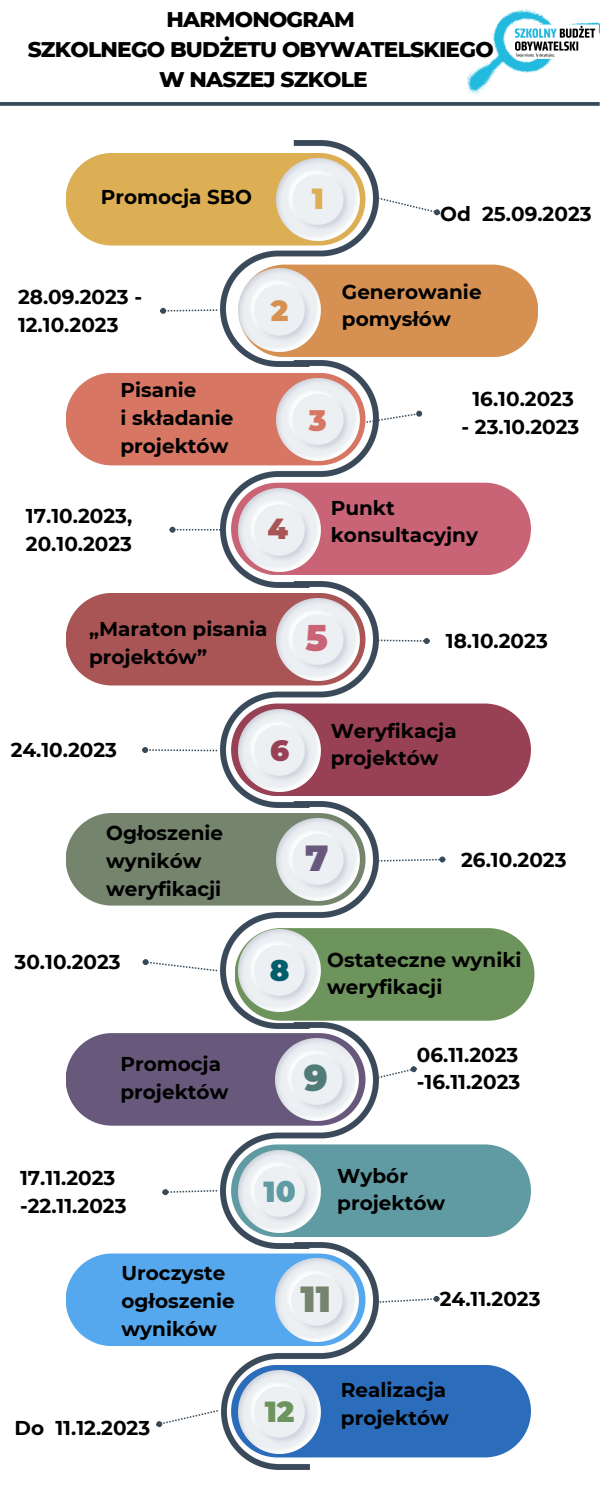
<style>
.page{position:relative;width:600px;height:1500px;background:#fff}
.page>*{position:absolute;margin:0;border:0;box-sizing:border-box;transform-origin:0 0}
.t1{font:900 36.3px "Montserrat";color:#74846d}
.t2{font:900 36.3px "Montserrat";color:#c96477}
.t3{font:900 36.3px "Montserrat";color:#68597c}
.t4{font:900 36.3px "Montserrat";color:#517b77}
.t5{font:900 29px "Montserrat";color:#609ba4}
.t6{font:900 29px "Montserrat";color:#6d945c}
.t7{font:900 29px "Montserrat";color:#ddaf54}
.t8{font:900 29px "Montserrat";color:#d67663}
.t9{font:900 29px "Montserrat";color:#d69152}
.t10{font:900 29px "Montserrat";color:#a55}
.t11{font:900 29px "Montserrat";color:#994154}
.t12{font:900 29px "Montserrat";color:#015c6b}
.t13{font:800 21.7px "Montserrat";letter-spacing:-.035em;color:#000}
.t14{font:700 20px/27.8px "Montserrat";color:#000}
</style>
<div class="page">
<img style="left:221px;top:1028px;width:157px;height:215px">
<img style="left:221px;top:140px;width:157px;height:221px">
<img style="left:221px;top:361px;width:157px;height:220px">
<img style="left:221px;top:581px;width:157px;height:221px">
<img style="left:221px;top:802px;width:157px;height:226px">
<img style="left:221px;top:1243px;width:158px;height:226px">
<div style="left:66px;top:153px;width:300px;height:93px;background:#ddaf54;border-radius:46px"></div>
<img style="left:277px;top:158px;width:82px;height:83px">
<div style="left:66px;top:373px;width:300px;height:92px;background:#d67663;border-radius:46px"></div>
<div style="left:66px;top:593px;width:300px;height:93px;background:#a55;border-radius:46px"></div>
<div style="left:66px;top:813px;width:300px;height:93px;background:#74846d;border-radius:46px"></div>
<div style="left:66px;top:1033px;width:300px;height:93px;background:#68597c;border-radius:46px"></div>
<div style="left:238px;top:265px;width:300px;height:92px;background:#d69152;border-radius:46px"></div>
<svg style="left:160px;top:308px;width:57px;height:6px"></svg>
<img style="left:238px;top:269px;width:83px;height:82px">
<img style="left:277px;top:378px;width:82px;height:83px">
<img style="left:277px;top:598px;width:82px;height:83px">
<img style="left:277px;top:818px;width:82px;height:83px">
<img style="left:276px;top:1038px;width:82px;height:83px">
<div style="left:231px;top:483px;width:300px;height:92px;background:#c96477;border-radius:46px"></div>
<svg style="left:170px;top:527px;width:51px;height:6px"></svg>
<img style="left:238px;top:489px;width:83px;height:82px">
<div style="left:231px;top:704px;width:300px;height:92px;background:#994154;border-radius:46px"></div>
<svg style="left:142px;top:747px;width:75px;height:6px"></svg>
<img style="left:238px;top:709px;width:83px;height:83px">
<div style="left:235px;top:928px;width:299px;height:93px;background:#6d945c;border-radius:46px"></div>
<svg style="left:143px;top:959px;width:74px;height:12px"></svg>
<img style="left:238px;top:929px;width:83px;height:83px">
<div style="left:231px;top:1144px;width:300px;height:93px;background:#609ba4;border-radius:46px"></div>
<svg style="left:162px;top:1189px;width:55px;height:6px"></svg>
<img style="left:238px;top:1150px;width:83px;height:83px">
<svg style="left:366px;top:411px;width:56px;height:12px"></svg>
<svg style="left:378px;top:638px;width:52px;height:6px"></svg>
<svg style="left:378px;top:857px;width:67px;height:5px"></svg>
<div style="left:439px;top:856px;width:6px;height:7px;border:2px solid #364a5a;border-radius:50%"></div>
<svg style="left:378px;top:1068px;width:37px;height:10px"></svg>
<div style="left:410px;top:1066px;width:7px;height:6px;border:1px solid #364a5a;border-radius:2px"></div>
<svg style="left:378px;top:197px;width:56px;height:16px"></svg>
<div style="left:434px;top:209px;width:6px;height:7px;border:2px solid #364a5a;border-radius:2px"></div>
<div style="left:66px;top:1254px;width:300px;height:92px;background:#55a8ed;border-radius:46px"></div>
<img style="left:276px;top:1259px;width:82px;height:82px">
<svg style="left:377px;top:1297px;width:62px;height:6px"></svg>
<div style="left:433px;top:1296px;width:7px;height:6px;border:1px solid #364a5a;border-radius:50%"></div>
<div style="left:231px;top:1365px;width:300px;height:92px;background:#2b6dbb;border-radius:46px"></div>
<img style="left:238px;top:1371px;width:83px;height:82px">
<svg style="left:163px;top:1410px;width:55px;height:14px"></svg>
<div style="left:156px;top:1421px;width:7px;height:6px;border:2px solid #364a5a;border-radius:2px"></div>
<svg style="left:0;top:102px;width:600px;height:4px;background:#425564"></svg>
<img style="left:468px;top:9px;width:132px;height:95px">
<p class="t13" style="left:167px;top:6px;width:190px">HARMONOGRAM</p>
<p class="t13" style="left:28px;top:36px;width:468px">SZKOLNEGO BUDŻETU OBYWATELSKIEGO</p>
<p class="t13" style="left:159px;top:66px;width:210px">W NASZEJ SZKOLE</p>
<p class="t14" style="left:101px;top:183px;width:153px">Promocja SBO</p>
<p class="t7" style="left:312px;top:181px;width:14px">1</p>
<p class="t14" style="left:440px;top:200px;width:153px">Od 25.09.2023</p>
<p class="t14" style="left:18px;top:283px;width:126px">28.09.2023 -<br>12.10.2023</p>
<p class="t14" style="left:120px;top:376px;width:114px">Pisanie<br>i składanie projektów</p>
<p class="t14" style="left:26px;top:502px;width:108px">17.10.2023,<br>20.10.2023</p>
<p class="t9" style="left:271px;top:293px;width:19px">2</p>
<p class="t14" style="left:342px;top:277px;width:141px">Generowanie pomysłów</p>
<p class="t8" style="left:309px;top:403px;width:19px">3</p>
<p class="t14" style="left:472px;top:385px;width:103px">16.10.2023</p>
<p class="t14" style="left:462px;top:413px;width:119px">- 23.10.2023</p>
<p class="t14" style="left:331px;top:494px;width:66px">Punkt</p>
<p class="t10" style="left:267px;top:511px;width:22px">4</p>
<p class="t14" style="left:331px;top:521px;width:149px">konsultacyjny</p>
<p class="t14" style="left:89px;top:615px;width:180px">„Maraton pisania projektów”</p>
<p class="t2" style="left:306px;top:616px;width:24px">5</p>
<p class="t14" style="left:446px;top:627px;width:103px">18.10.2023</p>
<p class="t14" style="left:331px;top:716px;width:128px">Weryfikacja</p>
<p class="t14" style="left:11px;top:736px;width:108px">24.10.2023</p>
<p class="t11" style="left:270px;top:733px;width:21px">6</p>
<p class="t14" style="left:331px;top:744px;width:109px">projektów</p>
<p class="t14" style="left:106px;top:819px;width:119px">Ogłoszenie wyników weryfikacji</p>
<p class="t14" style="left:15px;top:948px;width:108px">30.10.2023</p>
<p class="t14" style="left:120px;top:1050px;width:109px">Promocja projektów</p>
<p class="t14" style="left:20px;top:1164px;width:108px">17.11.2023 -22.11.2023</p>
<p class="t14" style="left:122px;top:1259px;width:115px">Uroczyste ogłoszenie wyników</p>
<p class="t14" style="left:15px;top:1414px;width:137px">Do 11.12.2023</p>
<p class="t3" style="left:305px;top:836px;width:25px">7</p>
<p class="t14" style="left:461px;top:846px;width:107px">26.10.2023</p>
<p class="t12" style="left:270px;top:953px;width:21px">8</p>
<p class="t14" style="left:327px;top:946px;width:196px">Ostateczne wyniki weryfikacji</p>
<p class="t4" style="left:304px;top:1056px;width:25px">9</p>
<p class="t14" style="left:417px;top:1041px;width:105px">06.11.2023 -16.11.2023</p>
<p class="t5" style="left:264px;top:1174px;width:34px">10</p>
<p class="t14" style="left:337px;top:1162px;width:72px">Wybór</p>
<p class="t14" style="left:337px;top:1189px;width:109px">projektów</p>
<p class="t1" style="left:301px;top:1276px;width:32px">11</p>
<p class="t14" style="left:440px;top:1285px;width:102px">24.11.2023</p>
<p class="t14" style="left:341px;top:1376px;width:107px">Realizacja</p>
<p class="t6" style="left:265px;top:1394px;width:31px">12</p>
<p class="t14" style="left:341px;top:1404px;width:110px">projektów</p>
</div>
